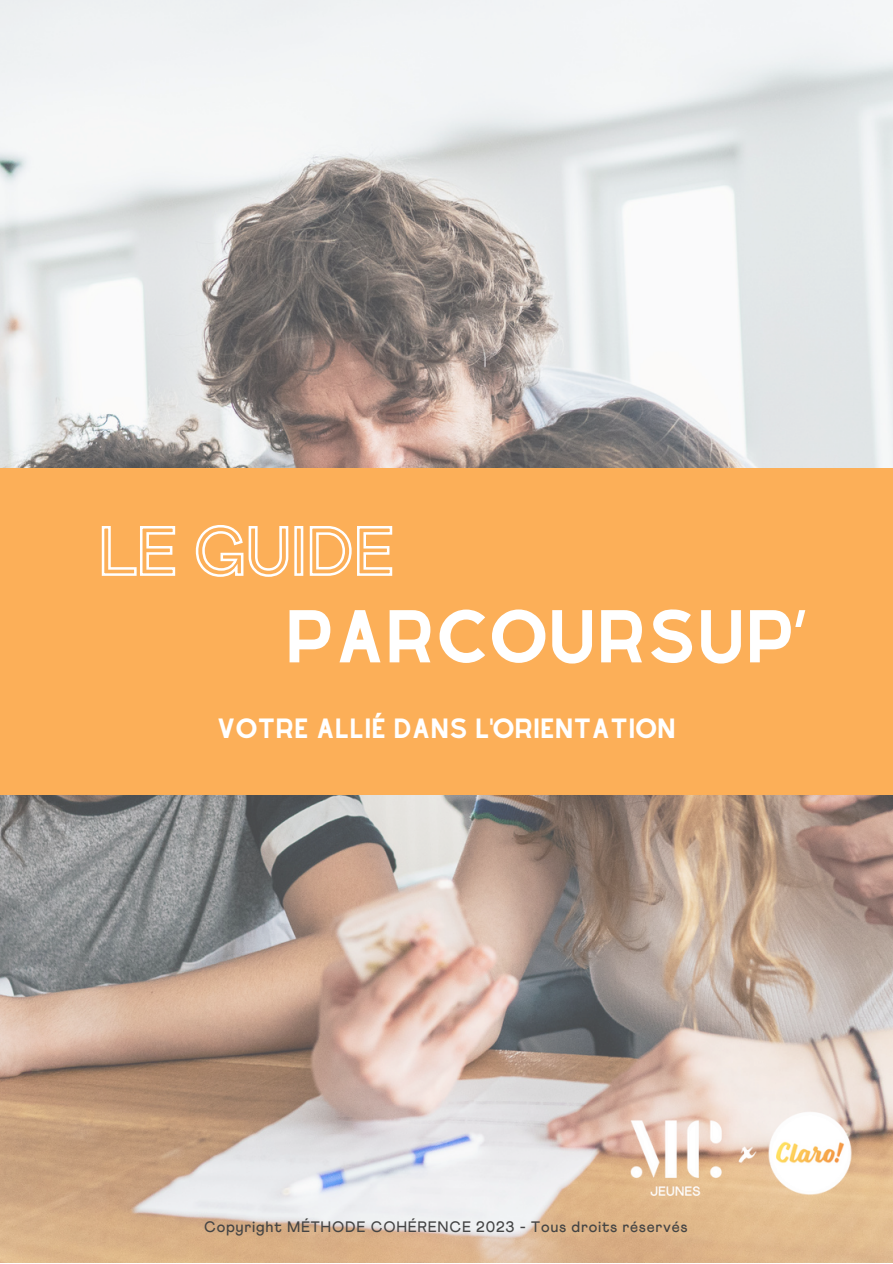
<style>
.page{position:relative;width:893px;height:1264px;background:#fff}
.page>*{position:absolute;margin:0;border:0;box-sizing:border-box;transform-origin:0 0}
.t1{font:65.25px "Alyssum Sans";color:#fff}
.t2{font:24.3px "Alyssum Sans";color:#fff}
.t3{font:500 15.15px "Athletics";letter-spacing:.05em;color:#444}
</style>
<div class="page">
<img style="left:0;top:0;width:892px;height:1262px">
<img style="left:598px;top:1081px;width:273px;height:137px">
<div style="left:0;top:468px;width:892px;height:326px;background:#fcaf58"></div>
<svg style="left:101px;top:525px;width:292px;height:52px"></svg>
<p class="t1" style="left:285px;top:597px;width:522px">PARCOURSUP’</p>
<p class="t2" style="left:217px;top:713px;width:460px">VOTRE ALLIÉ DANS L'ORIENTATION</p>
<p class="t3" style="left:204px;top:1220px;width:485px">Copyright MÉTHODE COHÉRENCE 2023 - Tous droits réservés</p>
</div>
